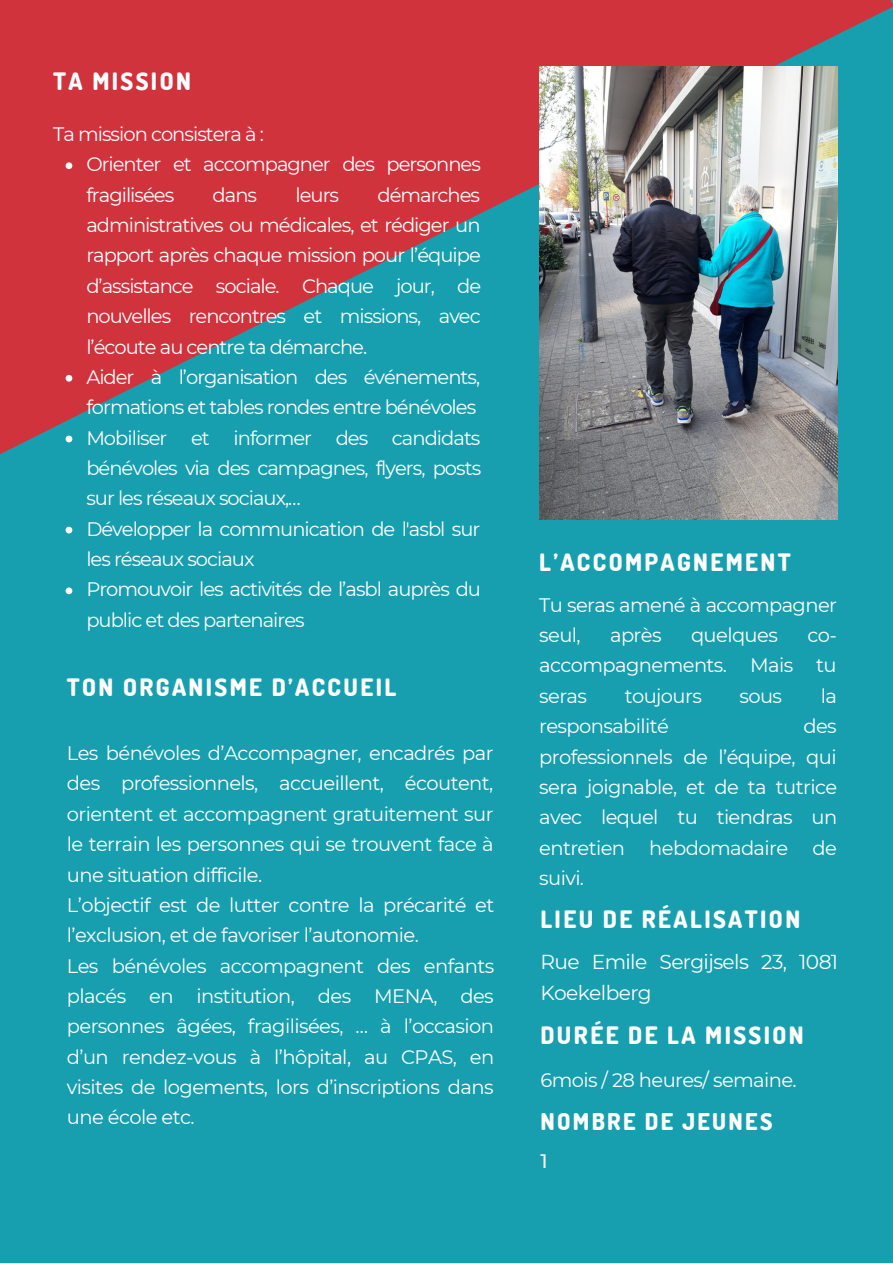
<style>
.page{position:relative;width:893px;height:1264px;background:#fff}
.page>*{position:absolute;margin:0;border:0;box-sizing:border-box;transform-origin:0 0}
.t1{font:800 24px "Dosis";letter-spacing:.1em;color:#fff}
.t2{font:800 23.1px "Dosis";letter-spacing:.1em;color:#fff}
.t3{font:20.25px/31.5px "Montserrat";letter-spacing:-.03em;color:#fff}
.t4{font:19.5px/30.3px "Montserrat";letter-spacing:-.03em;color:#fff}
.t5{font:19.5px/30.3px "Montserrat";letter-spacing:-.05em;color:#fff}
.t6{font:500 19.5px "Montserrat";color:#fff}
</style>
<div class="page">
<div style="left:0;top:0;width:892px;height:1262px;background:#179faf"></div>
<svg style="left:0;top:0;width:892px;height:454px;fill:#d1333d"></svg>
<svg style="left:66px;top:162px;width:6px;height:7px"></svg>
<svg style="left:66px;top:375px;width:6px;height:6px"></svg>
<svg style="left:66px;top:435px;width:6px;height:7px"></svg>
<svg style="left:66px;top:526px;width:6px;height:7px"></svg>
<svg style="left:66px;top:587px;width:6px;height:7px"></svg>
<img style="left:539px;top:67px;width:298px;height:453px">
<p class="t1" style="left:53px;top:66px;width:139px">TA MISSION</p>
<p class="t5" style="left:53px;top:119px;width:212px">Ta mission consistera à :</p>
<p class="t5" style="left:86px;top:149px;width:396px">Orienter et accompagner des personnes fragilisées</p>
<p class="t5" style="left:86px;top:179px;width:396px;text-indent:291px">démarches administratives ou médicales, et rédiger un rapport après chaque mission pour l’équipe d’assistance sociale. Chaque jour, de nouvelles rencontres et missions, avec l’écoute au centre ta démarche.<br>Aider à l’organisation des événements, formations et tables rondes entre bénévoles Mobiliser et informer des candidats bénévoles via des campagnes, flyers, posts sur les réseaux sociaux,…<br>Développer la communication de l'asbl sur les réseaux sociaux<br>Promouvoir les activités de l’asbl auprès du public et des partenaires</p>
<p class="t4" style="left:213px;top:179px;width:46px">dans</p>
<p class="t4" style="left:295px;top:179px;width:45px">leurs</p>
<p class="t1" style="left:67px;top:671px;width:331px">TON ORGANISME D’ACCUEIL</p>
<p class="t4" style="left:67px;top:738px;width:429px">Les bénévoles d’Accompagner, encadrés par des professionnels, accueillent, écoutent, orientent et accompagnent gratuitement sur le terrain les personnes qui se trouvent face à une situation difficile.<br>L’objectif est de lutter contre la précarité et l’exclusion, et de favoriser l’autonomie.<br>Les bénévoles accompagnent des enfants placés en institution, des MENA, des personnes âgées, fragilisées, … à l’occasion d’un rendez-vous à l’hôpital, au CPAS, en visites de logements, lors d’inscriptions dans une école etc.</p>
<p class="t1" style="left:539px;top:546px;width:253px">L’ACCOMPAGNEMENT</p>
<p class="t4" style="left:539px;top:589px;width:299px">Tu seras amené à accompagner seul,</p>
<p class="t4" style="left:610px;top:620px;width:53px">après</p>
<p class="t4" style="left:691px;top:620px;width:88px">quelques</p>
<p class="t4" style="left:539px;top:620px;width:299px;text-align:justify;text-indent:268px">co&shy;accompagnements. Mais tu seras</p>
<p class="t4" style="left:624px;top:680px;width:79px">toujours</p>
<p class="t4" style="left:739px;top:680px;width:44px">sous</p>
<p class="t4" style="left:820px;top:680px;width:18px">la</p>
<p class="t4" style="left:539px;top:711px;width:131px">responsabilité</p>
<p class="t4" style="left:539px;top:711px;width:299px;text-align:justify;text-indent:264px">des professionnels de l’équipe, qui sera joignable, et de ta tutrice avec lequel tu tiendras un entretien hebdomadaire de suivi.</p>
<p class="t1" style="left:540px;top:903px;width:261px">LIEU DE RÉALISATION</p>
<p class="t3" style="left:540px;top:945px;width:299px">Rue Emile Sergijsels 23, 1081<br>Koekelberg</p>
<p class="t1" style="left:540px;top:1019px;width:265px">DURÉE DE LA MISSION</p>
<p class="t4" style="left:540px;top:1064px;width:258px">6mois / 28 heures/ semaine.</p>
<p class="t2" style="left:540px;top:1106px;width:233px">NOMBRE DE JEUNES</p>
<p class="t6" style="left:540px;top:1149px;width:9px">1</p>
</div>
